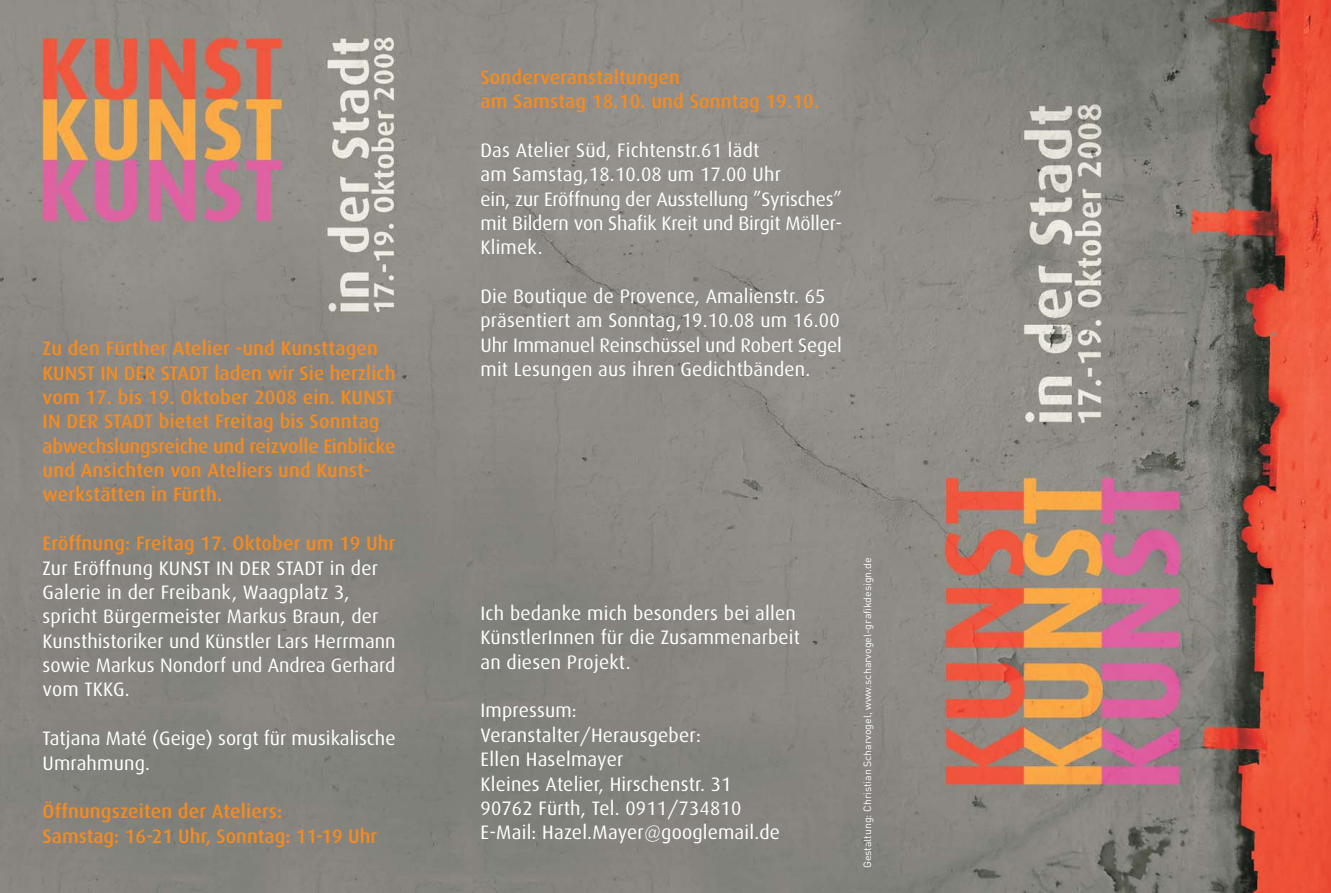
<style>
.page{position:relative;width:1331px;height:893px;background:#fff}
.page>*{position:absolute;margin:0;border:0;box-sizing:border-box;transform-origin:0 0}
.t1{font:19.5px/24.3px "Dax";letter-spacing:.01em;color:#fff}
.t2{font:500 19.5px/24.3px "Dax";letter-spacing:.01em;color:#f68b1e}
.t3{font:10.5px "DIN";color:#fff}
</style>
<div class="page">
<img style="left:0;top:0;width:1331px;height:893px">
<p class="t2" style="left:43px;top:338px;width:355px">Zu den Fürther Atelier -und Kunsttagen KUNST IN DER STADT laden wir Sie herzlich vom 17. bis 19. Oktober 2008 ein. KUNST IN DER STADT bietet Freitag bis Sonntag abwechslungsreiche und reizvolle Einblicke und Ansichten von Ateliers und Kunst&shy;werkstätten in Fürth.</p>
<p class="t2" style="left:43px;top:533px;width:354px">Eröffnung: Freitag 17. Oktober um 19 Uhr</p>
<p class="t1" style="left:43px;top:557px;width:355px">Zur Eröffnung KUNST IN DER STADT in der Galerie in der Freibank, Waagplatz 3, spricht Bürgermeister Markus Braun, der Kunsthistoriker und Künstler Lars Herrmann sowie Markus Nondorf und Andrea Gerhard vom TKKG.</p>
<p class="t1" style="left:43px;top:728px;width:354px">Tatjana Maté (Geige) sorgt für musikalische<br>Umrahmung.</p>
<p class="t2" style="left:43px;top:801px;width:336px">Öffnungszeiten der Ateliers:<br>Samstag: 16-21 Uhr, Sonntag: 11-19 Uhr</p>
<p class="t2" style="left:480px;top:66px;width:340px">Sonderveranstaltungen<br>am Samstag 18.10. und Sonntag 19.10.</p>
<p class="t1" style="left:480px;top:139px;width:363px">Das Atelier Süd, Fichtenstr.61 lädt<br>am Samstag,18.10.08 um 17.00 Uhr<br>ein, zur Eröffnung der Ausstellung ”Syrisches” mit Bildern von Shafik Kreit und Birgit Möller-Klimek.</p>
<p class="t1" style="left:480px;top:286px;width:363px">Die Boutique de Provence, Amalienstr. 65 präsentiert am Sonntag,19.10.08 um 16.00<br>Uhr Immanuel Reinschüssel und Robert Segel mit Lesungen aus ihren Gedichtbänden.</p>
<p class="t1" style="left:480px;top:602px;width:321px">Ich bedanke mich besonders bei allen<br>KünstlerInnen für die Zusammenarbeit an diesen Projekt.</p>
<p class="t1" style="left:480px;top:700px;width:301px">Impressum:<br>Veranstalter/Herausgeber:<br>Ellen Haselmayer<br>Kleines Atelier, Hirschenstr. 31<br>90762 Fürth, Tel. 0911/734810<br>E-Mail: Hazel.Mayer@googlemail.de</p>
<p class="t3" style="left:864px;top:868px;width:312px;rotate:-90deg">Gestaltung: Christian Scharvogel, www.scharvogel-grafikdesign.de</p>
</div>
